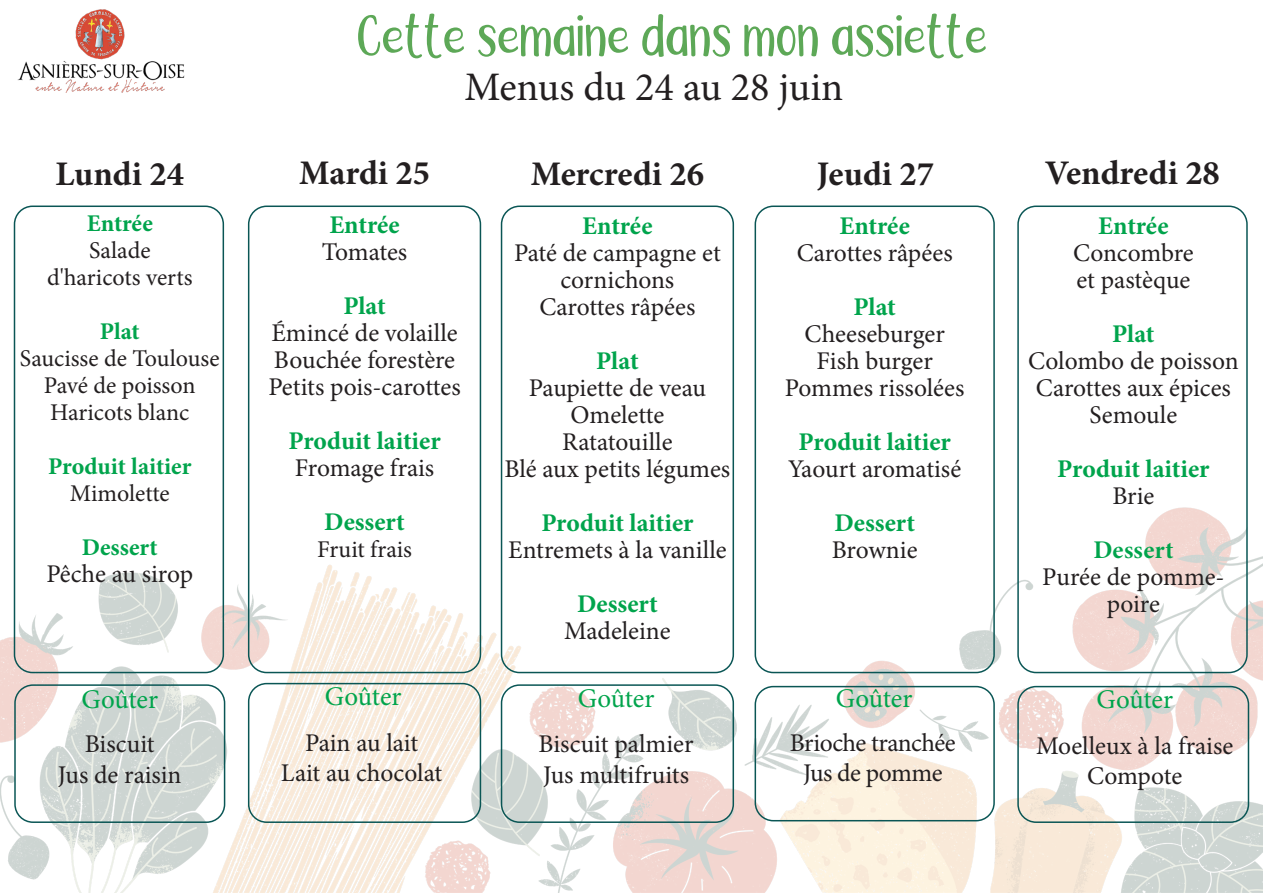
<style>
.page{position:relative;width:1263px;height:893px;background:#fff}
.page>*{position:absolute;margin:0;border:0;box-sizing:border-box;transform-origin:0 0}
.t1{font:57px "Ciscopic";color:#5da857}
.t2{font:40.5px "Minion Pro";letter-spacing:-.005em;color:#231f20}
.t3{font:700 34.5px "Minion Pro";color:#231f20}
.t4{font:27px "Minion Pro";letter-spacing:-.005em;color:#00a44c}
.t5{font:25.5px/27px "Minion Pro";letter-spacing:-.005em;color:#231f20;text-align:center}
.t6{font:700 25.5px "Minion Pro";letter-spacing:-.005em;color:#00a44c}
.t7{font:25.5px/30.6px "Minion Pro";letter-spacing:-.025em;color:#231f20;text-align:center}
.t8{font:25.5px "Minion Variable Concept";letter-spacing:.01em;color:#00a44c}
.t9{font:24px/27px "Minion Pro";color:#231f20;text-align:center}
.t10{font:700 24px "Minion Pro";letter-spacing:-.005em;color:#00a44c}
</style>
<div class="page">
<img style="left:0;top:319px;width:1263px;height:574px">
<div style="left:14px;top:206px;width:210px;height:467px;border:2px solid #0a5655;border-radius:18px"></div>
<div style="left:248px;top:206px;width:233px;height:467px;border:2px solid #0a5655;border-radius:18px"></div>
<div style="left:501px;top:206px;width:233px;height:467px;border:2px solid #0a5655;border-radius:18px"></div>
<div style="left:754px;top:206px;width:241px;height:467px;border:2px solid #0a5655;border-radius:18px"></div>
<div style="left:1017px;top:206px;width:231px;height:467px;border:2px solid #0a5655;border-radius:18px"></div>
<img style="left:17px;top:9px;width:168px;height:84px">
<div style="left:14px;top:684px;width:211px;height:139px;border:2px solid #0a5655;border-radius:18px"></div>
<div style="left:248px;top:683px;width:233px;height:140px;border:2px solid #0a5655;border-radius:18px"></div>
<div style="left:501px;top:684px;width:233px;height:139px;border:2px solid #0a5655;border-radius:18px"></div>
<div style="left:754px;top:686px;width:241px;height:135px;border:2px solid #0a5655;border-radius:18px"></div>
<div style="left:1017px;top:686px;width:232px;height:137px;border:2px solid #0a5655;border-radius:18px"></div>
<p class="t1" style="left:357px;top:9px;width:632px">Cette semaine dans mon assiette</p>
<p class="t2" style="left:464px;top:60px;width:380px">Menus du 24 au 28 juin</p>
<p class="t3" style="left:56px;top:150px;width:130px">Lundi 24</p>
<p class="t3" style="left:299px;top:148px;width:132px">Mardi 25</p>
<p class="t3" style="left:531px;top:150px;width:175px">Mercredi 26</p>
<p class="t3" style="left:817px;top:150px;width:119px">Jeudi 27</p>
<p class="t3" style="left:1045px;top:148px;width:176px">Vendredi 28</p>
<p class="t10" style="left:87px;top:206px;width:68px">Entrée</p>
<p class="t9" style="left:89px;top:236px;width:63px">Salade</p>
<p class="t9" style="left:47px;top:263px;width:147px">d'haricots verts</p>
<p class="t10" style="left:100px;top:314px;width:41px">Plat</p>
<p class="t9" style="left:20px;top:344px;width:201px">Saucisse de Toulouse<br>Pavé de poisson<br>Haricots blanc</p>
<p class="t10" style="left:48px;top:449px;width:145px">Produit laitier</p>
<p class="t9" style="left:70px;top:479px;width:102px">Mimolette</p>
<p class="t10" style="left:82px;top:530px;width:77px">Dessert</p>
<p class="t5" style="left:46px;top:560px;width:148px">Pêche au sirop</p>
<p class="t4" style="left:81px;top:681px;width:78px">Goûter</p>
<p class="t5" style="left:58px;top:729px;width:125px;line-height:30.6px">Biscuit<br>Jus de raisin</p>
<p class="t6" style="left:329px;top:206px;width:72px">Entrée</p>
<p class="t5" style="left:322px;top:238px;width:87px">Tomates</p>
<p class="t6" style="left:343px;top:287px;width:44px">Plat</p>
<p class="t5" style="left:268px;top:319px;width:194px;text-align:left">Émincé de volaille<br>Bouchée forestère<br>Petits pois-carottes</p>
<p class="t6" style="left:288px;top:422px;width:154px">Produit laitier</p>
<p class="t5" style="left:295px;top:454px;width:141px">Fromage frais</p>
<p class="t6" style="left:324px;top:503px;width:82px">Dessert</p>
<p class="t9" style="left:317px;top:536px;width:96px">Fruit frais</p>
<p class="t4" style="left:325px;top:679px;width:78px">Goûter</p>
<p class="t5" style="left:281px;top:727px;width:163px;line-height:30.6px">Pain au lait<br>Lait au chocolat</p>
<p class="t6" style="left:582px;top:208px;width:72px">Entrée</p>
<p class="t5" style="left:514px;top:239px;width:208px">Paté de campagne et cornichons<br>Carottes râpées</p>
<p class="t6" style="left:596px;top:343px;width:44px">Plat</p>
<p class="t5" style="left:505px;top:374px;width:227px">Paupiette de veau<br>Omelette<br>Ratatouille<br>Blé aux petits légumes</p>
<p class="t6" style="left:541px;top:505px;width:154px">Produit laitier</p>
<p class="t5" style="left:508px;top:536px;width:220px">Entremets à la vanille</p>
<p class="t6" style="left:577px;top:586px;width:82px">Dessert</p>
<p class="t5" style="left:564px;top:617px;width:108px">Madeleine</p>
<p class="t6" style="left:839px;top:208px;width:72px">Entrée</p>
<p class="t5" style="left:797px;top:239px;width:158px">Carottes râpées</p>
<p class="t6" style="left:853px;top:289px;width:44px">Plat</p>
<p class="t5" style="left:785px;top:320px;width:181px">Cheeseburger<br>Fish burger<br>Pommes rissolées</p>
<p class="t6" style="left:799px;top:424px;width:154px">Produit laitier</p>
<p class="t5" style="left:788px;top:455px;width:175px">Yaourt aromatisé</p>
<p class="t6" style="left:834px;top:505px;width:82px">Dessert</p>
<p class="t5" style="left:832px;top:536px;width:87px">Brownie</p>
<p class="t6" style="left:1098px;top:208px;width:72px">Entrée</p>
<p class="t5" style="left:1073px;top:239px;width:122px">Concombre</p>
<p class="t5" style="left:1076px;top:266px;width:115px">et pastèque</p>
<p class="t6" style="left:1112px;top:316px;width:44px">Plat</p>
<p class="t5" style="left:1028px;top:347px;width:212px">Colombo de poisson<br>Carottes aux épices<br>Semoule</p>
<p class="t6" style="left:1057px;top:451px;width:154px">Produit laitier</p>
<p class="t5" style="left:1112px;top:482px;width:44px">Brie</p>
<p class="t8" style="left:1093px;top:532px;width:82px">Dessert</p>
<p class="t5" style="left:1042px;top:563px;width:184px">Purée de pomme&shy;poire</p>
<p class="t4" style="left:578px;top:680px;width:78px">Goûter</p>
<p class="t5" style="left:539px;top:729px;width:156px;line-height:30.6px;text-align:left">Biscuit palmier<br>Jus multifruits</p>
<p class="t7" style="left:790px;top:727px;width:167px">Brioche tranchée<br>Jus de pomme</p>
<p class="t5" style="left:1036px;top:730px;width:199px;line-height:30.6px">Moelleux à la fraise<br>Compote</p>
<p class="t4" style="left:836px;top:680px;width:78px">Goûter</p>
<p class="t4" style="left:1096px;top:681px;width:78px">Goûter</p>
</div>
